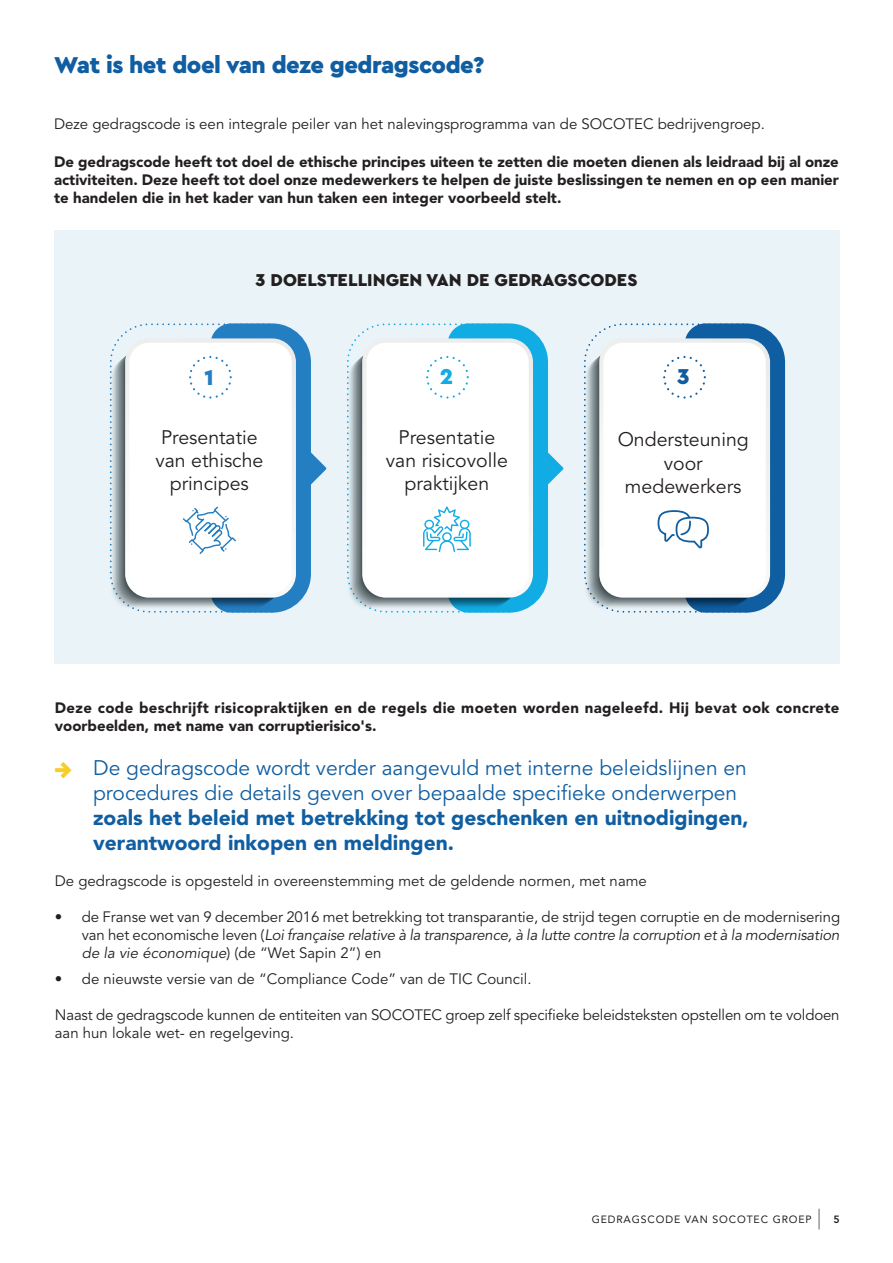
<style>
.page{position:relative;width:893px;height:1263px;background:#fff}
.page>*{position:absolute;margin:0;border:0;box-sizing:border-box;transform-origin:0 0}
.t1{font:900 27.3px "Cera Pro";color:#f7cd28}
.t2{font:900 24px "Cera Pro";letter-spacing:-.02em;color:#105ea1}
.t3{font:900 22.5px "Cera Pro";color:#247ec2}
.t4{font:900 22.5px "Cera Pro";color:#11ace3}
.t5{font:900 22.5px "Cera Pro";color:#105ea1}
.t6{font:21px/25.2px "Avenir LT Std";color:#105ea1}
.t7{font:900 21px/25.2px "Avenir LT Std";color:#105ea1}
.t8{font:19.5px/23.4px "Avenir LT Std";color:#231f20;text-align:center}
.t9{font:900 18px "Cera Pro";color:#231f20}
.t10{font:15px/18px "Avenir LT Std";color:#231f20;text-align:justify}
.t11{font:900 15px/18px "Avenir LT Std";letter-spacing:.005em;color:#231f20;text-align:justify}
.t12{font:900 15px/18px "Avenir LT Std";letter-spacing:.025em;color:#231f20}
.t13{font:10.5px "Avenir LT Std";letter-spacing:.08em;color:#231f20}
.t14{font:800 10.5px "Avenir LT Std";color:#231f20}
.s1{font-style:italic}
</style>
<div class="page">
<svg style="left:819px;top:1209px;width:1px;height:20px"></svg>
<div style="left:54px;top:230px;width:786px;height:433px;background:#e9f3f8"></div>
<svg style="left:362px;top:323px;width:201px;height:290px"></svg>
<svg style="left:125px;top:323px;width:201px;height:290px"></svg>
<svg style="left:599px;top:323px;width:186px;height:290px;background:#dce7ef"></svg>
<h2 class="t2" style="left:54px;top:49px;width:432px">Wat is het doel van deze gedragscode?</h2>
<p class="t10" style="left:54px;top:115px;width:712px">Deze gedragscode is een integrale peiler van het nalevingsprogramma van de SOCOTEC bedrijvengroep.</p>
<p class="t11" style="left:54px;top:153px;width:786px">De gedragscode heeft tot doel de ethische principes uiteen te zetten die moeten dienen als leidraad bij al onze activiteiten. Deze heeft tot doel onze medewerkers te helpen de juiste beslissingen te nemen en op een manier te handelen die in het kader van hun taken een integer voorbeeld stelt.</p>
<p class="t9" style="left:256px;top:268px;width:383px">3 DOELSTELLINGEN VAN DE GEDRAGSCODES</p>
<h3 class="t3" style="left:205px;top:362px;width:11px">1</h3>
<h3 class="t4" style="left:440px;top:362px;width:15px">2</h3>
<h3 class="t5" style="left:677px;top:361px;width:14px">3</h3>
<h3 class="t8" style="left:155px;top:426px;width:110px">Presentatie van ethische principes</h3>
<h3 class="t8" style="left:386px;top:426px;width:124px">Presentatie van risicovolle praktijken</h3>
<h3 class="t8" style="left:618px;top:428px;width:133px">Ondersteuning voor medewerkers</h3>
<p class="t12" style="left:55px;top:699px;width:786px">Deze code beschrijft risicopraktijken en de regels die moeten worden nageleefd. Hij bevat ook concrete voorbeelden, met name van corruptierisico's.</p>
<h3 class="t6" style="left:93px;top:755px;width:655px">De gedragscode wordt verder aangevuld met interne beleidslijnen en procedures die details geven over bepaalde specifieke onderwerpen</h3>
<h3 class="t7" style="left:93px;top:805px;width:657px">zoals het beleid met betrekking tot geschenken en uitnodigingen, verantwoord inkopen en meldingen.</h3>
<p class="t10" style="left:55px;top:872px;width:594px">De gedragscode is opgesteld in overeenstemming met de geldende normen, met name</p>
<p class="t10" style="left:82px;top:908px;width:760px;text-indent:-27px">• de Franse wet van 9 december 2016 met betrekking tot transparantie, de strijd tegen corruptie en de modernisering van het economische leven (<span class="s1">Loi française relative à la transparence, à la lutte contre la corruption et à la modernisation de la vie économique</span>) (de “Wet Sapin 2”) en</p>
<p class="t10" style="left:55px;top:970px;width:478px">• de nieuwste versie van de “Compliance Code” van de TIC Council.</p>
<p class="t10" style="left:55px;top:1006px;width:786px">Naast de gedragscode kunnen de entiteiten van SOCOTEC groep zelf specifieke beleidsteksten opstellen om te voldoen aan hun lokale wet- en regelgeving.</p>
<h1 class="t1" style="left:54px;top:752px;width:19px">→</h1>
<p class="t13" style="left:592px;top:1213px;width:222px">GEDRAGSCODE VAN SOCOTEC GROEP</p>
<p class="t14" style="left:833px;top:1213px;width:8px">5</p>
</div>
